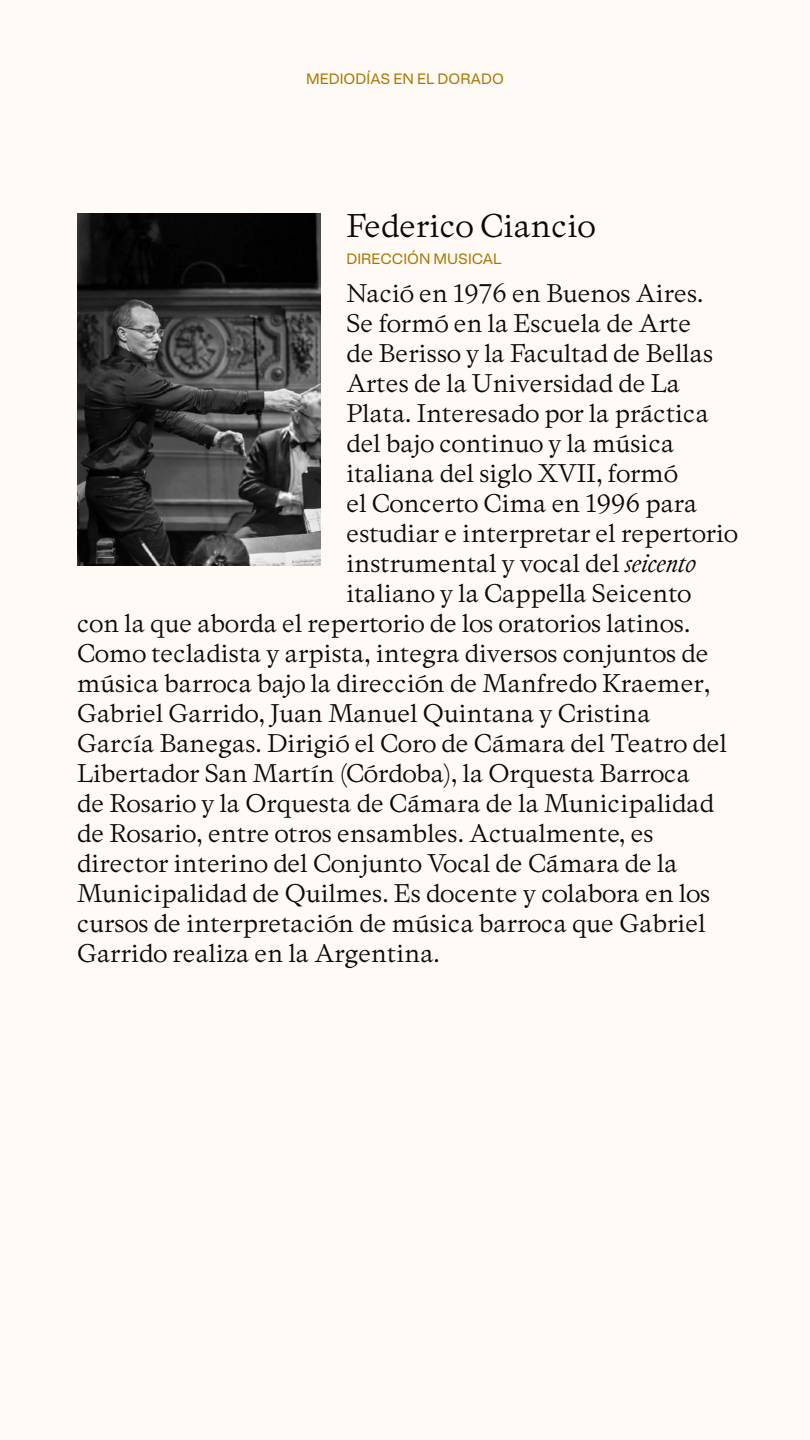
<style>
.page{position:relative;width:810px;height:1440px;background:#fffaf5}
.page>*{position:absolute;margin:0;border:0;box-sizing:border-box;transform-origin:0 0}
.t1{font:300 33.75px "Colon Serif";color:#0a0a0a}
.t2{font:300 26.25px "Colon Serif";color:#0a0a0a}
.t3{font:15px "Brut Grotesque";color:#a97600}
.s1{font-style:italic}
</style>
<div class="page">
<img style="left:77px;top:213px;width:243px;height:353px">
<p class="t3" style="left:306px;top:70px;width:199px">MEDIODÍAS EN EL DORADO</p>
<p class="t1" style="left:346px;top:206px;width:251px">Federico Ciancio</p>
<p class="t3" style="left:346px;top:250px;width:157px">DIRECCIÓN MUSICAL</p>
<p class="t2" style="left:346px;top:278px;width:359px">Nació en 1976 en Buenos Aires.</p>
<p class="t2" style="left:346px;top:308px;width:346px">Se formó en la Escuela de Arte</p>
<p class="t2" style="left:346px;top:338px;width:368px">de Berisso y la Facultad de Bellas</p>
<p class="t2" style="left:346px;top:368px;width:335px">Artes de la Universidad de La</p>
<p class="t2" style="left:346px;top:398px;width:364px">Plata. Interesado por la práctica</p>
<p class="t2" style="left:346px;top:428px;width:330px">del bajo continuo y la música</p>
<p class="t2" style="left:346px;top:458px;width:333px">italiana del siglo XVII, formó</p>
<p class="t2" style="left:346px;top:488px;width:353px">el Concerto Cima en 1996 para</p>
<p class="t2" style="left:346px;top:518px;width:393px">estudiar e interpretar el repertorio</p>
<p class="t2" style="left:346px;top:548px;width:351px">instrumental y vocal del <span class="s1">seicento</span></p>
<p class="t2" style="left:346px;top:578px;width:346px">italiano y la Cappella Seicento</p>
<p class="t2" style="left:77px;top:608px;width:615px">con la que aborda el repertorio de los oratorios latinos.</p>
<p class="t2" style="left:77px;top:638px;width:633px">Como tecladista y arpista, integra diversos conjuntos de</p>
<p class="t2" style="left:77px;top:668px;width:635px">música barroca bajo la dirección de Manfredo Kraemer,</p>
<p class="t2" style="left:77px;top:698px;width:575px">Gabriel Garrido, Juan Manuel Quintana y Cristina</p>
<p class="t2" style="left:77px;top:728px;width:651px">García Banegas. Dirigió el Coro de Cámara del Teatro del</p>
<p class="t2" style="left:77px;top:758px;width:614px">Libertador San Martín (Córdoba), la Orquesta Barroca</p>
<p class="t2" style="left:77px;top:788px;width:638px">de Rosario y la Orquesta de Cámara de la Municipalidad</p>
<p class="t2" style="left:77px;top:818px;width:578px">de Rosario, entre otros ensambles. Actualmente, es</p>
<p class="t2" style="left:77px;top:848px;width:602px">director interino del Conjunto Vocal de Cámara de la</p>
<p class="t2" style="left:77px;top:878px;width:635px">Municipalidad de Quilmes. Es docente y colabora en los</p>
<p class="t2" style="left:77px;top:908px;width:630px">cursos de interpretación de música barroca que Gabriel</p>
<p class="t2" style="left:77px;top:938px;width:364px">Garrido realiza en la Argentina.</p>
</div>
